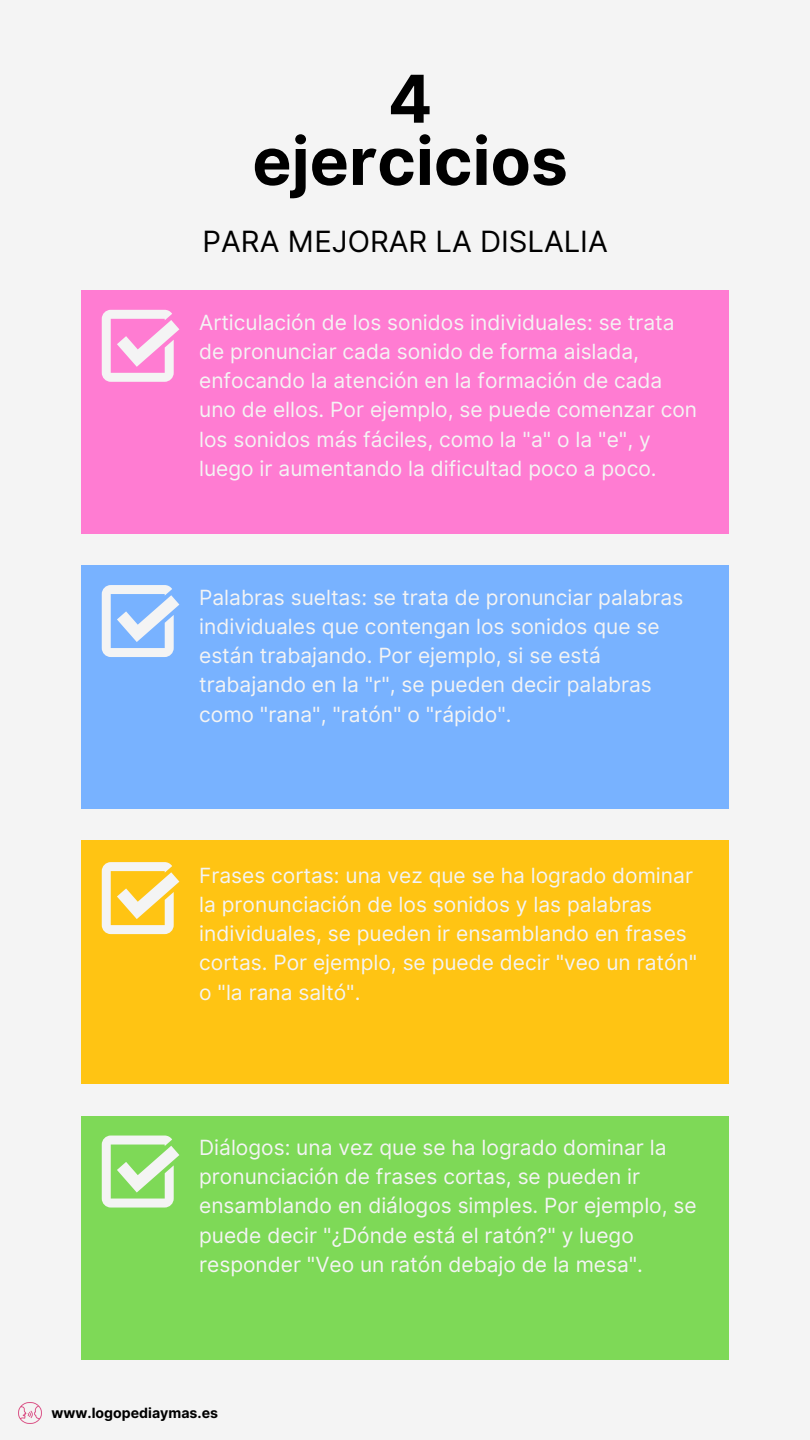
<style>
.page{position:relative;width:810px;height:1440px;background:#f4f4f4}
.page>*{position:absolute;margin:0;border:0;box-sizing:border-box;transform-origin:0 0}
.t1{font:700 65.9px/62.2px "Inter";color:#000;text-align:center}
.t2{font:29.3px "Inter";color:#000}
.t3{font:20.9px/29.2px "Inter";color:#f4f4f4}
.t4{font:700 14.1px "Inter";color:#000}
</style>
<div class="page">
<div style="left:81px;top:290px;width:648px;height:244px;background:#ff7cd2"></div>
<svg style="left:102px;top:310px;width:77px;height:72px"></svg>
<div style="left:81px;top:565px;width:648px;height:244px;background:#78b2ff"></div>
<svg style="left:102px;top:585px;width:77px;height:72px"></svg>
<div style="left:81px;top:840px;width:648px;height:244px;background:#ffc413"></div>
<svg style="left:102px;top:862px;width:77px;height:72px"></svg>
<div style="left:81px;top:1116px;width:648px;height:243px;background:#7ed957"></div>
<svg style="left:102px;top:1136px;width:77px;height:72px"></svg>
<img style="left:18px;top:1402px;width:24px;height:22px">
<h1 class="t1" style="left:252px;top:68px;width:317px">4 ejercicios</h1>
<h2 class="t2" style="left:203px;top:224px;width:407px">PARA MEJORAR LA DISLALIA</h2>
<p class="t3" style="left:199px;top:307px;width:499px">Articulación de los sonidos individuales: se trata de pronunciar cada sonido de forma aislada, enfocando la atención en la formación de cada uno de ellos. Por ejemplo, se puede comenzar con los sonidos más fáciles, como la "a" o la "e", y luego ir aumentando la dificultad poco a poco.</p>
<p class="t3" style="left:199px;top:583px;width:486px">Palabras sueltas: se trata de pronunciar palabras individuales que contengan los sonidos que se están trabajando. Por ejemplo, si se está trabajando en la "r", se pueden decir palabras como "rana", "ratón" o "rápido".</p>
<p class="t3" style="left:199px;top:860px;width:500px">Frases cortas: una vez que se ha logrado dominar la pronunciación de los sonidos y las palabras individuales, se pueden ir ensamblando en frases cortas. Por ejemplo, se puede decir "veo un ratón" o "la rana saltó".</p>
<p class="t3" style="left:199px;top:1133px;width:499px">Diálogos: una vez que se ha logrado dominar la pronunciación de frases cortas, se pueden ir ensamblando en diálogos simples. Por ejemplo, se puede decir "¿Dónde está el ratón?" y luego responder "Veo un ratón debajo de la mesa".</p>
<p class="t4" style="left:52px;top:1405px;width:168px">www.logopediaymas.es</p>
</div>
